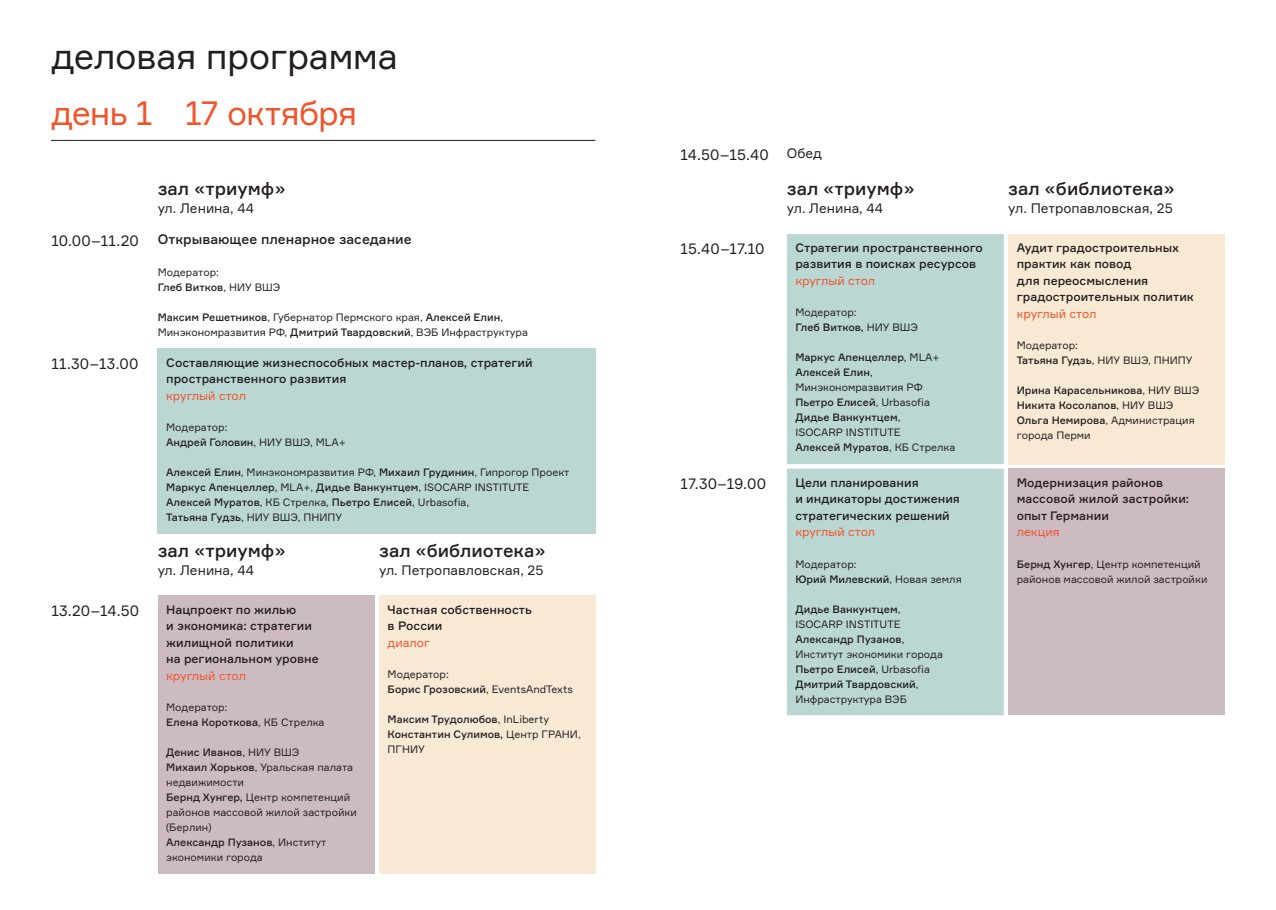
<style>
.page{position:relative;width:1276px;height:910px;background:#fff}
.page>*{position:absolute;margin:0;border:0;box-sizing:border-box;transform-origin:0 0}
.t1{font:36px "Formular";letter-spacing:-.015em;color:#231f20}
.t2{font:33.75px "Formular";letter-spacing:-.03em;color:#f0542c}
.t3{font:500 18px "Formular";color:#231f20}
.t4{font:15px "Formular";letter-spacing:.01em;color:#231f20}
.t5{font:13.5px "Formular";color:#231f20}
.t6{font:500 13.5px "Formular";color:#231f20}
.t7{font:500 12px/16.5px "Formular";color:#231f20}
.t8{font:12px "Formular";color:#f0542c}
.t9{font:10.5px/15px "Formular";color:#231f20}
.t10{font:500 10.5px/15px "Formular";color:#231f20}
.s1{font-weight:400}
.s2{font-weight:500}
</style>
<div class="page">
<hr style="left:51px;top:140px;width:544px;height:1px;background:#231f20">
<div style="left:158px;top:349px;width:438px;height:185px;background:#bbd7d3"></div>
<div style="left:158px;top:596px;width:217px;height:278px;background:#cdbbc2"></div>
<div style="left:379px;top:596px;width:217px;height:278px;background:#f8e9d4"></div>
<div style="left:787px;top:234px;width:216px;height:481px;background:#bbd7d3"></div>
<div style="left:1008px;top:234px;width:217px;height:230px;background:#f8e9d4"></div>
<div style="left:1008px;top:469px;width:217px;height:246px;background:#cdbbc2"></div>
<p class="t1" style="left:51px;top:34px;width:348px">деловая программа</p>
<p class="t2" style="left:51px;top:92px;width:307px">день 1 17 октября</p>
<p class="t3" style="left:158px;top:177px;width:129px">зал «триумф»</p>
<p class="t5" style="left:158px;top:200px;width:98px">ул. Ленина, 44</p>
<p class="t4" style="left:51px;top:231px;width:89px">10.00–11.20</p>
<p class="t6" style="left:158px;top:231px;width:255px">Открывающее пленарное заседание</p>
<p class="t9" style="left:158px;top:264px;width:63px">Модератор:</p>
<p class="t10" style="left:158px;top:280px;width:124px">Глеб Витков<span class="s1">, НИУ ВШЭ</span></p>
<p class="t9" style="left:158px;top:309px;width:372px"><span class="s2">Максим Решетников</span>, Губернатор Пермского края, <span class="s2">Алексей Елин</span>,<br>Минэкономразвития РФ, <span class="s2">Дмитрий Твардовский</span>, ВЭБ Инфраструктура</p>
<p class="t4" style="left:51px;top:354px;width:89px">11.30–13.00</p>
<p class="t7" style="left:166px;top:354px;width:368px">Составляющие жизнеспособных мастер-планов, стратегий пространственного развития</p>
<p class="t8" style="left:166px;top:388px;width:81px">круглый стол</p>
<p class="t9" style="left:166px;top:420px;width:63px">Модератор:</p>
<p class="t10" style="left:166px;top:435px;width:181px">Андрей Головин<span class="s1">, НИУ ВШЭ, МLA+</span></p>
<p class="t9" style="left:166px;top:465px;width:405px"><span class="s2">Алексей Елин</span>, Минэкономразвития РФ, <span class="s2">Михаил Грудинин</span>, Гипрогор Проект</p>
<p class="t10" style="left:166px;top:480px;width:365px">Маркус Апенцеллер<span class="s1">, MLA+,</span> Дидье Ванкунтцем<span class="s1">, ISOCARP INSTITUTE</span></p>
<p class="t10" style="left:166px;top:495px;width:304px">Алексей Муратов<span class="s1">, КБ Стрелка,</span> Пьетро Елисей<span class="s1">, Urbasofia,<br></span>Татьяна Гудзь<span class="s1">, НИУ ВШЭ, ПНИПУ</span></p>
<p class="t3" style="left:158px;top:539px;width:129px">зал «триумф»</p>
<p class="t5" style="left:158px;top:561px;width:98px">ул. Ленина, 44</p>
<p class="t3" style="left:379px;top:539px;width:168px">зал «библиотека»</p>
<p class="t5" style="left:379px;top:561px;width:166px">ул. Петропавловская, 25</p>
<p class="t4" style="left:51px;top:601px;width:89px">13.20–14.50</p>
<p class="t7" style="left:166px;top:601px;width:154px">Нацпроект по жилью<br>и экономика: стратегии жилищной политики<br>на региональном уровне</p>
<p class="t8" style="left:166px;top:668px;width:81px">круглый стол</p>
<p class="t9" style="left:166px;top:700px;width:63px">Модератор:</p>
<p class="t10" style="left:166px;top:715px;width:160px">Елена Короткова<span class="s1">, КБ Стрелка</span></p>
<p class="t10" style="left:166px;top:745px;width:135px">Денис Иванов<span class="s1">, НИУ ВШЭ</span></p>
<p class="t9" style="left:166px;top:760px;width:188px"><span class="s2">Михаил Хорьков</span>, Уральская палата недвижимости</p>
<p class="t9" style="left:166px;top:790px;width:192px"><span class="s2">Бернд Хунгер,</span> Центр компетенций районов массовой жилой застройки (Берлин)</p>
<p class="t9" style="left:166px;top:835px;width:162px"><span class="s2">Александр Пузанов</span>, Институт экономики города</p>
<p class="t7" style="left:388px;top:601px;width:146px">Частная собственность в России</p>
<p class="t8" style="left:388px;top:635px;width:44px">диалог</p>
<p class="t9" style="left:388px;top:667px;width:63px">Модератор:</p>
<p class="t10" style="left:388px;top:682px;width:187px">Борис Грозовский<span class="s1">, EventsAndTexts</span></p>
<p class="t10" style="left:388px;top:712px;width:163px">Максим Трудолюбов<span class="s1">, InLiberty</span></p>
<p class="t10" style="left:388px;top:727px;width:195px">Константин Сулимов, <span class="s1">Центр ГРАНИ,<br>ПГНИУ</span></p>
<p class="t4" style="left:680px;top:145px;width:90px">14.50–15.40</p>
<p class="t5" style="left:787px;top:145px;width:37px">Обед</p>
<p class="t3" style="left:787px;top:177px;width:129px">зал «триумф»</p>
<p class="t5" style="left:787px;top:200px;width:98px">ул. Ленина, 44</p>
<p class="t4" style="left:680px;top:240px;width:86px">15.40–17.10</p>
<p class="t7" style="left:795px;top:239px;width:189px">Стратегии пространственного развития в поисках ресурсов</p>
<p class="t8" style="left:795px;top:273px;width:81px">круглый стол</p>
<p class="t9" style="left:795px;top:305px;width:63px">Модератор:</p>
<p class="t10" style="left:795px;top:320px;width:124px">Глеб Витков, <span class="s1">НИУ ВШЭ</span></p>
<p class="t10" style="left:795px;top:350px;width:146px">Маркус Апенцеллер<span class="s1">, MLA+</span></p>
<p class="t9" style="left:795px;top:365px;width:129px"><span class="s2">Алексей Елин</span>,<br>Минэкономразвития РФ</p>
<p class="t10" style="left:795px;top:395px;width:136px">Пьетро Елисей<span class="s1">, Urbasofia</span></p>
<p class="t9" style="left:795px;top:410px;width:107px"><span class="s2">Дидье Ванкунтцем</span>,<br>ISOCARP INSTITUTE</p>
<p class="t10" style="left:795px;top:440px;width:161px">Алексей Муратов<span class="s1">, КБ Стрелка</span></p>
<p class="t4" style="left:680px;top:474px;width:87px">17.30–19.00</p>
<p class="t7" style="left:795px;top:474px;width:166px">Цели планирования<br>и индикаторы достижения стратегических решений</p>
<p class="t8" style="left:795px;top:524px;width:81px">круглый стол</p>
<p class="t9" style="left:795px;top:556px;width:63px">Модератор:</p>
<p class="t10" style="left:795px;top:571px;width:168px">Юрий Милевский<span class="s1">, Новая земля</span></p>
<p class="t9" style="left:795px;top:601px;width:107px"><span class="s2">Дидье Ванкунтцем</span>,<br>ISOCARP INSTITUTE</p>
<p class="t9" style="left:795px;top:631px;width:149px"><span class="s2">Александр Пузанов</span>,<br>Институт экономики города</p>
<p class="t10" style="left:795px;top:661px;width:136px">Пьетро Елисей<span class="s1">, Urbasofia</span></p>
<p class="t10" style="left:795px;top:676px;width:125px">Дмитрий Твардовский<span class="s1">,<br>Инфраструктура ВЭБ</span></p>
<p class="t3" style="left:1008px;top:177px;width:168px">зал «библиотека»</p>
<p class="t5" style="left:1008px;top:200px;width:166px">ул. Петропавловская, 25</p>
<p class="t7" style="left:1016px;top:239px;width:164px">Аудит градостроительных практик как повод</p>
<p class="t7" style="left:1016px;top:272px;width:179px">для переосмысления градостроительных политик</p>
<p class="t8" style="left:1016px;top:306px;width:81px">круглый стол</p>
<p class="t9" style="left:1016px;top:338px;width:63px">Модератор:</p>
<p class="t9" style="left:1016px;top:353px;width:177px"><span class="s2">Татьяна Гудзь</span>, НИУ ВШЭ, ПНИПУ</p>
<p class="t10" style="left:1016px;top:383px;width:184px">Ирина Карасельникова<span class="s1">, НИУ ВШЭ</span></p>
<p class="t10" style="left:1016px;top:398px;width:158px">Никита Косолапов<span class="s1">, НИУ ВШЭ</span></p>
<p class="t9" style="left:1016px;top:413px;width:179px"><span class="s2">Ольга Немирова</span>, Администрация города Перми</p>
<p class="t7" style="left:1016px;top:474px;width:174px">Модернизация районов массовой жилой застройки: опыт Германии</p>
<p class="t8" style="left:1016px;top:524px;width:44px">лекция</p>
<p class="t9" style="left:1016px;top:556px;width:192px"><span class="s2">Бернд Хунгер</span>, Центр компетенций районов массовой жилой застройки</p>
</div>
